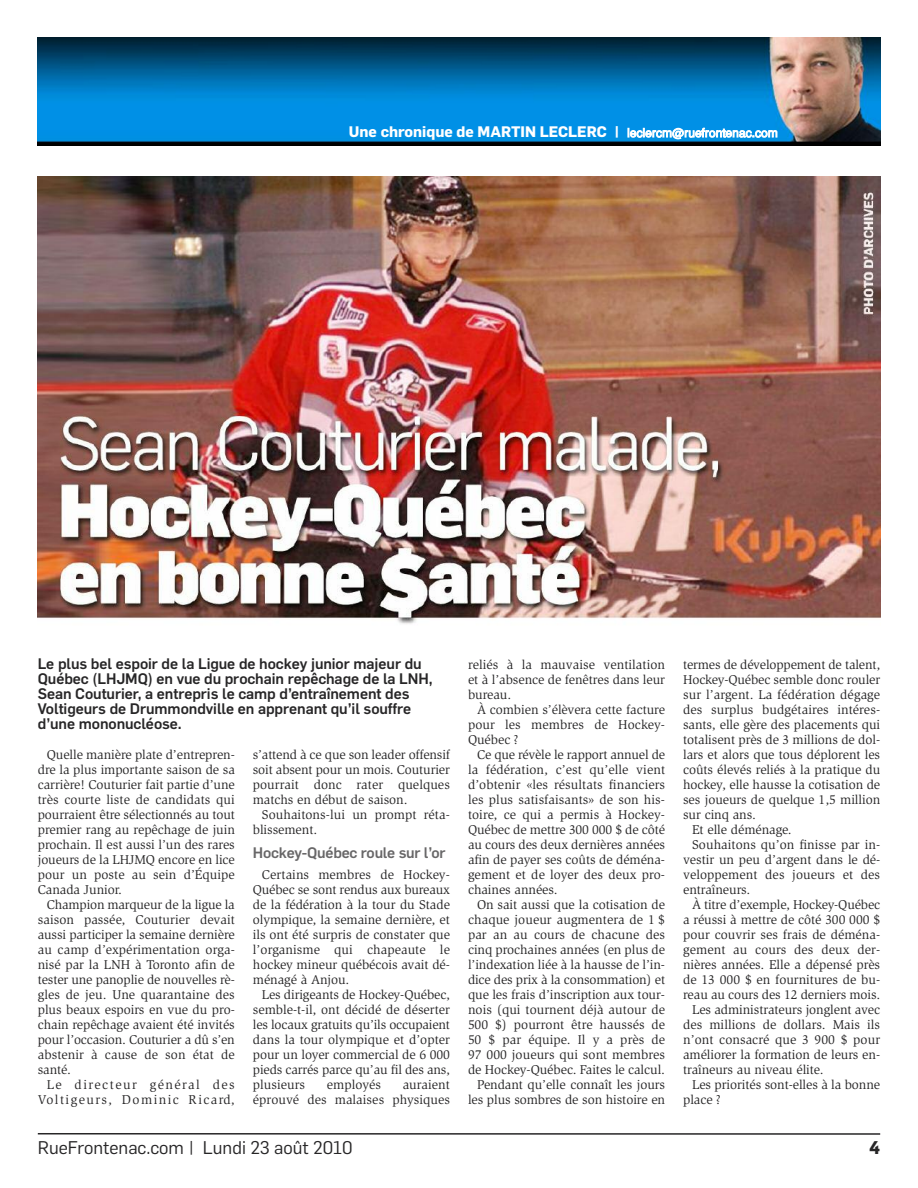
<style>
.page{position:relative;width:918px;height:1188px;background:#fff}
.page>*{position:absolute;margin:0;border:0;box-sizing:border-box;transform-origin:0 0}
.t1{font:18px "Flama";color:#272627}
.t2{font:700 18px "Flama";color:#272627}
.t3{font:500 15px/15px "Flama";letter-spacing:-.005em;color:#272627}
.t4{font:700 15px "Flama";color:#fff}
.t5{font:500 15px "Flama";letter-spacing:-.015em;color:#686768}
.t6{font:13.2px/15px "Slimbach Std";letter-spacing:-.005em;color:#272627;text-align:justify}
.t7{font:13.2px/15px "Slimbach Std";letter-spacing:.11em;color:#272627;text-align:right}
.s1{font-family:"Helvetica";font-weight:400;font-size:12px}
</style>
<div class="page">
<hr style="left:38px;top:1133px;width:842px;height:2px;background:#272627">
<img style="left:38px;top:38px;width:842px;height:108px">
<img style="left:38px;top:177px;width:842px;height:447px">
<p class="t4" style="left:349px;top:125px;width:430px">Une chronique de MARTIN LECLERC | <span class="s1">leclercm@ruefrontenac.com</span></p>
<p class="t3" style="left:38px;top:657px;width:396px">Le plus bel espoir de la Ligue de hockey junior majeur du Québec (LHJMQ) en vue du prochain repêchage de la LNH, Sean Couturier, a entrepris le camp d’entraînement des Voltigeurs de Drummondville en apprenant qu’il souffre d’une mononucléose.</p>
<p class="t6" style="left:38px;top:748px;width:199px;text-indent:9px">Quelle manière plate d’entrepren&shy;dre la plus importante saison de sa carrière! Couturier fait partie d’une très courte liste de candidats qui pourraient être sélectionnés au tout premier rang au repêchage de juin prochain. Il est aussi l’un des rares joueurs de la LHJMQ encore en lice pour un poste au sein d’Équipe Canada Junior.</p>
<p class="t6" style="left:38px;top:898px;width:199px;text-indent:9px">Champion marqueur de la ligue la saison passée, Couturier devait aussi participer la semaine dernière au camp d’expérimentation orga&shy;nisé par la LNH à Toronto afin de tester une panoplie de nouvelles rè&shy;gles de jeu. Une quarantaine des plus beaux espoirs en vue du pro&shy;chain repêchage avaient été invités pour l’occasion. Couturier a dû s’en abstenir à cause de son état de santé.</p>
<p class="t7" style="left:38px;top:1078px;width:199px">Le directeur général des<br>Voltigeurs, Dominic Ricard,</p>
<p class="t6" style="left:253px;top:748px;width:199px">s’attend à ce que son leader offensif soit absent pour un mois. Couturier pourrait donc rater quelques matchs en début de saison.</p>
<p class="t6" style="left:253px;top:808px;width:199px;text-indent:9px">Souhaitons-lui un prompt réta&shy;blissement.</p>
<p class="t5" style="left:253px;top:846px;width:194px">Hockey-Québec roule sur l’or</p>
<p class="t6" style="left:253px;top:868px;width:199px;text-indent:9px">Certains membres de Hockey-Québec se sont rendus aux bureaux de la fédération à la tour du Stade olympique, la semaine dernière, et ils ont été surpris de constater que l’organisme qui chapeaute le hockey mineur québécois avait dé&shy;ménagé à Anjou.</p>
<p class="t6" style="left:253px;top:988px;width:199px;text-indent:9px">Les dirigeants de Hockey-Québec, semble-t-il, ont décidé de déserter les locaux gratuits qu’ils occupaient dans la tour olympique et d’opter pour un loyer commercial de 6 000 pieds carrés parce qu’au fil des ans, plusieurs</p>
<p class="t6" style="left:327px;top:1078px;width:56px">employés</p>
<p class="t6" style="left:253px;top:1078px;width:199px;text-align:right">auraient<br>éprouvé des malaises physiques</p>
<p class="t6" style="left:468px;top:658px;width:199px">reliés à la mauvaise ventilation et à l’absence de fenêtres dans leur bureau.</p>
<p class="t6" style="left:468px;top:703px;width:199px;text-indent:9px">À combien s’élèvera cette facture pour les membres de Hockey-Québec ?</p>
<p class="t6" style="left:468px;top:748px;width:199px;text-indent:9px">Ce que révèle le rapport annuel de la fédération, c’est qu’elle vient d’obtenir «les résultats financiers les plus satisfaisants» de son his&shy;toire, ce qui a permis à Hockey-Québec de mettre 300 000 $ de côté au cours des deux dernières années afin de payer ses coûts de déména&shy;gement et de loyer des deux pro&shy;chaines années.</p>
<p class="t6" style="left:468px;top:898px;width:199px;text-align:right">On sait aussi que la cotisation de chaque joueur augmentera de 1 $ par an au cours de chacune des cinq prochaines années (en plus de l’indexation liée à la hausse de l’in&shy;dice des prix à la consommation) et que les frais d’inscription aux tour&shy;nois (qui tournent déjà autour de 500 $) pourront être haussés de 50 $ par équipe. Il y a près de 97 000 joueurs qui sont membres de Hockey-Québec. Faites le calcul.<br>Pendant qu’elle connaît les jours les plus sombres de son histoire en</p>
<p class="t6" style="left:683px;top:658px;width:199px">termes de développement de talent,</p>
<p class="t6" style="left:683px;top:673px;width:199px">Hockey-Québec semble donc rouler</p>
<p class="t6" style="left:683px;top:688px;width:199px">sur l’argent. La fédération dégage</p>
<p class="t6" style="left:683px;top:703px;width:199px">des surplus budgétaires intéres-</p>
<p class="t6" style="left:683px;top:718px;width:199px">sants, elle gère des placements qui</p>
<p class="t6" style="left:683px;top:733px;width:199px">totalisent près de 3 millions de dol-</p>
<p class="t6" style="left:683px;top:748px;width:199px">lars et alors que tous déplorent les</p>
<p class="t6" style="left:683px;top:763px;width:199px">coûts élevés reliés à la pratique du</p>
<p class="t6" style="left:683px;top:778px;width:199px">hockey, elle hausse la cotisation de</p>
<p class="t6" style="left:683px;top:793px;width:199px">ses joueurs de quelque 1,5 million</p>
<p class="t6" style="left:683px;top:808px;width:74px">sur cinq ans.</p>
<p class="t6" style="left:692px;top:823px;width:101px">Et elle déménage.</p>
<p class="t6" style="left:692px;top:838px;width:190px">Souhaitons qu’on finisse par in-</p>
<p class="t6" style="left:683px;top:853px;width:199px">vestir un peu d’argent dans le dé-</p>
<p class="t6" style="left:683px;top:868px;width:199px">veloppement des joueurs et des</p>
<p class="t6" style="left:683px;top:883px;width:69px">entraîneurs.</p>
<p class="t6" style="left:692px;top:898px;width:190px">À titre d’exemple, Hockey-Québec</p>
<p class="t6" style="left:683px;top:913px;width:199px">a réussi à mettre de côté 300 000 $</p>
<p class="t6" style="left:683px;top:928px;width:199px">pour couvrir ses frais de déména-</p>
<p class="t6" style="left:683px;top:943px;width:199px">gement au cours des deux der-</p>
<p class="t6" style="left:683px;top:958px;width:199px">nières années. Elle a dépensé près</p>
<p class="t6" style="left:683px;top:973px;width:199px">de 13 000 $ en fournitures de bu-</p>
<p class="t6" style="left:683px;top:988px;width:199px">reau au cours des 12 derniers mois.</p>
<p class="t6" style="left:692px;top:1003px;width:190px">Les administrateurs jonglent avec</p>
<p class="t6" style="left:683px;top:1018px;width:199px">des millions de dollars. Mais ils</p>
<p class="t6" style="left:683px;top:1033px;width:199px">n’ont consacré que 3 900 $ pour</p>
<p class="t6" style="left:683px;top:1048px;width:199px">améliorer la formation de leurs en-</p>
<p class="t6" style="left:683px;top:1063px;width:142px">traîneurs au niveau élite.</p>
<p class="t6" style="left:692px;top:1078px;width:190px">Les priorités sont-elles à la bonne</p>
<p class="t6" style="left:683px;top:1093px;width:39px">place ?</p>
<h1 class="t1" style="left:38px;top:1139px;width:316px">RueFrontenac.com | Lundi 23 août 2010</h1>
<h1 class="t2" style="left:869px;top:1140px;width:13px">4</h1>
</div>
